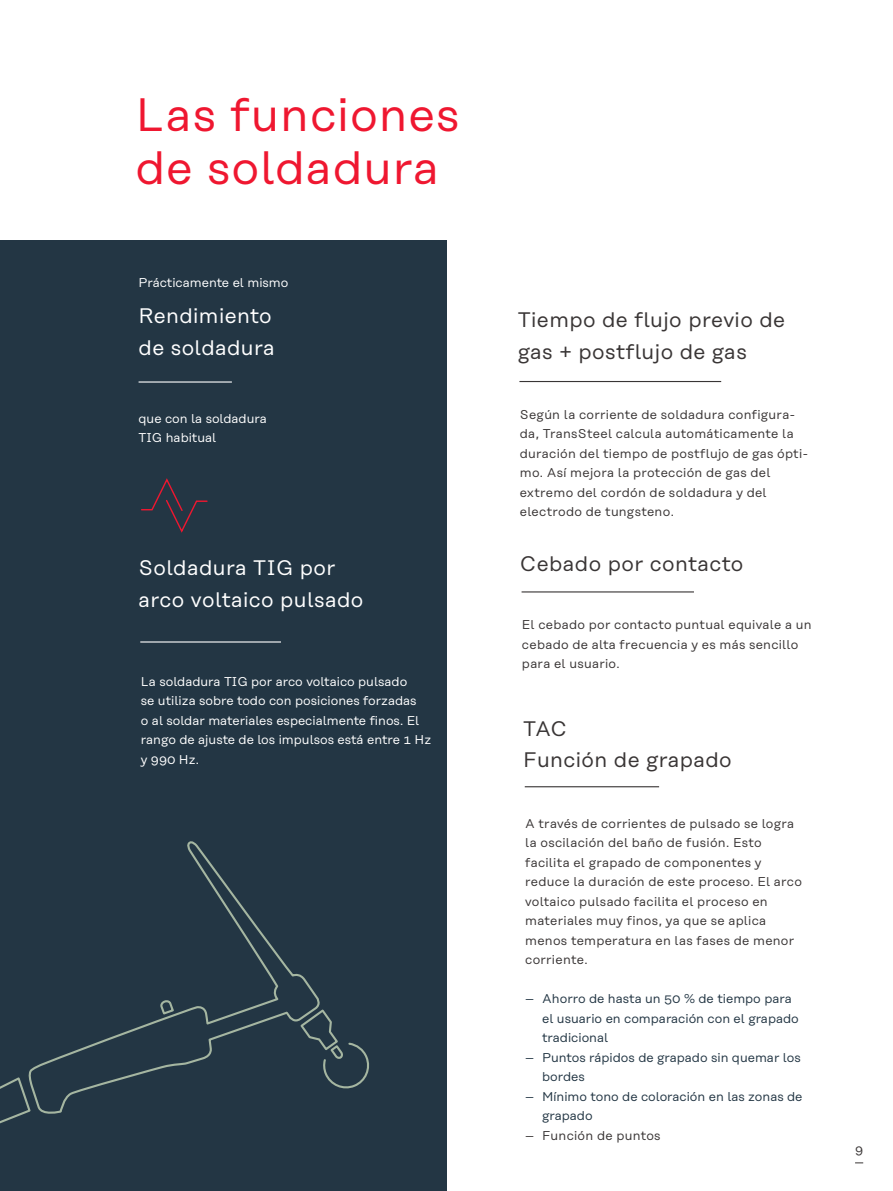
<style>
.page{position:relative;width:893px;height:1191px;background:#fff}
.page>*{position:absolute;margin:0;border:0;box-sizing:border-box;transform-origin:0 0}
.t1{font:46.8px/52.5px "Rational Text";letter-spacing:.02em;color:#ef1730}
.t2{font:21px/31.5px "Rational Text";letter-spacing:.02em;color:#393535}
.t3{font:21px/31.5px "Rational Text";letter-spacing:.02em;color:#fff}
.t4{font:12.75px/19.5px "Rational Text";letter-spacing:.02em;color:#393535}
.t5{font:12.75px/19.5px "Rational Text";color:#fff}
.t6{font:12.75px/19.5px "Rational Text";color:#233644}
</style>
<div class="page">
<div style="left:0;top:240px;width:446px;height:951px;background:#233644"></div>
<hr style="left:519px;top:381px;width:202px;height:1px;background:#393535">
<hr style="left:522px;top:591px;width:172px;height:1px;background:#393535">
<hr style="left:525px;top:786px;width:134px;height:1px;background:#393535">
<hr style="left:139px;top:381px;width:93px;height:1px;background:#fff">
<svg style="left:0;top:1077px;width:26px;height:47px"></svg>
<svg style="left:26px;top:841px;width:294px;height:273px"></svg>
<svg style="left:299px;top:1007px;width:70px;height:83px"></svg>
<hr style="left:140px;top:641px;width:141px;height:1px;background:#fff">
<svg style="left:141px;top:478px;width:67px;height:55px"></svg>
<h1 class="t1" style="left:135px;top:88px;width:325px">Las funciones de soldadura</h1>
<p class="t5" style="left:139px;top:273px;width:151px">Prácticamente el mismo</p>
<h2 class="t3" style="left:139px;top:300px;width:138px">Rendimiento de soldadura</h2>
<p class="t5" style="left:139px;top:408px;width:130px">que con la soldadura<br>TIG habitual</p>
<h2 class="t3" style="left:139px;top:552px;width:226px">Soldadura TIG por arco voltaico pulsado</h2>
<p class="t5" style="left:141px;top:671px;width:292px">La soldadura TIG por arco voltaico pulsado<br>se utiliza sobre todo con posiciones forzadas<br>o al soldar materiales especialmente finos. El rango de ajuste de los impulsos está entre 1 Hz y 990 Hz.</p>
<h2 class="t2" style="left:518px;top:304px;width:269px">Tiempo de flujo previo de gas + postflujo de gas</h2>
<p class="t4" style="left:520px;top:404px;width:290px">Según la corriente de soldadura configura&shy;da, TransSteel calcula automáticamente la duración del tiempo de postflujo de gas ópti&shy;mo. Así mejora la protección de gas del extremo del cordón de soldadura y del electrodo de tungsteno.</p>
<h2 class="t2" style="left:520px;top:548px;width:225px">Cebado por contacto</h2>
<p class="t4" style="left:522px;top:615px;width:291px">El cebado por contacto puntual equivale a un cebado de alta frecuencia y es más sencillo para el usuario.</p>
<h2 class="t2" style="left:523px;top:712px;width:210px">TAC<br>Función de grapado</h2>
<p class="t4" style="left:525px;top:813px;width:278px">A través de corrientes de pulsado se logra la oscilación del baño de fusión. Esto facilita el grapado de componentes y reduce la duración de este proceso. El arco voltaico pulsado facilita el proceso en materiales muy finos, ya que se aplica menos temperatura en las fases de menor corriente.</p>
<p class="t6" style="left:542px;top:989px;width:258px;text-indent:-17px">– Ahorro de hasta un 50 % de tiempo para el usuario en comparación con el grapado tradicional</p>
<p class="t6" style="left:542px;top:1047px;width:260px;text-indent:-17px">– Puntos rápidos de grapado sin quemar los bordes</p>
<p class="t6" style="left:542px;top:1086px;width:262px;text-indent:-17px">– Mínimo tono de coloración en las zonas de grapado</p>
<p class="t4" style="left:525px;top:1125px;width:137px">– Función de puntos</p>
<p class="t4" style="left:855px;top:1139px;width:10px">9</p>
</div>
